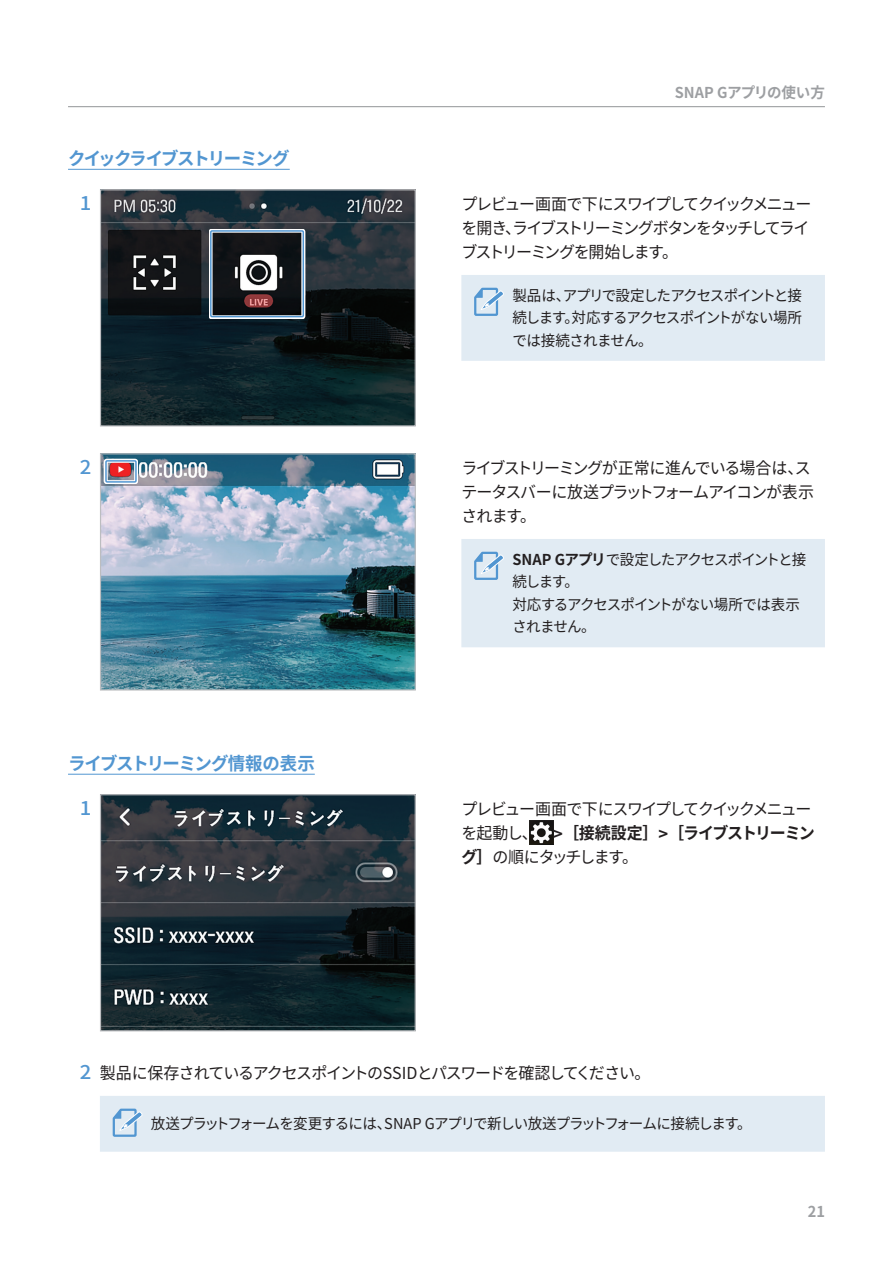
<style>
.page{position:relative;width:893px;height:1263px;background:#fff}
.page>*{position:absolute;margin:0;border:0;box-sizing:border-box;transform-origin:0 0}
.t1{font:500 18.9px "Noto Sans CJ Kjp";color:#5296d1;scale:1.08 1}
.t2{font:700 18px "Noto Sans CJ Kjp";letter-spacing:-.06em;color:#5296d1}
.t3{font:700 18px "Noto Sans CJ Kjp";letter-spacing:-.095em;color:#5296d1}
.t4{font:16.5px/24px "Noto Sans CJ Kjp";letter-spacing:-.085em;color:#231f20}
.t5{font:15px/22.5px "Noto Sans CJ Kjp";letter-spacing:-.08em;color:#231f20;text-align:justify}
.t6{font:700 15px "Noto Sans CJ Kjp";letter-spacing:-.01em;color:#9d9fa2}
.s1{font-weight:700}
.s2{font-weight:500;font-size:18.9px;color:#5296d1}
</style>
<div class="page">
<hr style="left:68px;top:106px;width:757px;height:1px;background:#939598">
<hr style="left:68px;top:169px;width:222px;height:1px;background:#5296d1">
<hr style="left:68px;top:774px;width:247px;height:1px;background:#5296d1">
<img style="left:102px;top:191px;width:312px;height:234px">
<div style="left:100px;top:189px;width:316px;height:238px;border:1px solid #bcbdc0"></div>
<svg style="left:209px;top:229px;width:96px;height:90px;fill:#121417"></svg>
<div style="left:210px;top:230px;width:94px;height:87px;border:2px solid #5296d1"></div>
<div style="left:461px;top:275px;width:364px;height:86px;background:#e1ebf3"></div>
<img style="left:102px;top:455px;width:312px;height:233px">
<div style="left:100px;top:453px;width:316px;height:237px;border:1px solid #bcbdc0"></div>
<svg style="left:104px;top:459px;width:34px;height:25px"></svg>
<div style="left:105px;top:460px;width:32px;height:23px;border:2px solid #5296d1"></div>
<div style="left:461px;top:539px;width:364px;height:108px;background:#e1ebf3"></div>
<img style="left:102px;top:796px;width:312px;height:233px">
<div style="left:100px;top:794px;width:316px;height:237px;border:1px solid #bcbdc0"></div>
<img style="left:530px;top:821px;width:23px;height:23px">
<div style="left:100px;top:1096px;width:725px;height:56px;background:#e1ebf3"></div>
<p class="t6" style="left:675px;top:84px;width:152px">SNAP Gアプリの使い方</p>
<p class="t3" style="left:68px;top:148px;width:223px">クイックライブストリーミング</p>
<p class="t1" style="left:80px;top:193px;width:12px">1</p>
<p class="t4" style="left:461px;top:192px;width:352px">プレビュー画面で下にスワイプしてクイックメニューを開き、ライブストリーミングボタンをタッチしてライブストリーミングを開始します。</p>
<p class="t5" style="left:512px;top:284px;width:291px">製品は、アプリで設定したアクセスポイントと接続します。対応するアクセスポイントがない場所では接続されません。</p>
<p class="t1" style="left:80px;top:457px;width:12px">2</p>
<p class="t4" style="left:461px;top:456px;width:354px">ライブストリーミングが正常に進んでいる場合は、ステータスバーに放送プラットフォームアイコンが表示されます。</p>
<p class="t5" style="left:512px;top:548px;width:295px;text-align:left"><span class="s1">SNAP Gアプリ</span>で設定したアクセスポイントと接続します。<br>対応するアクセスポイントがない場所では表示されません。</p>
<p class="t2" style="left:68px;top:753px;width:248px">ライブストリーミング情報の表示</p>
<p class="t1" style="left:80px;top:797px;width:12px">1</p>
<p class="t4" style="left:461px;top:797px;width:355px">プレビュー画面で下にスワイプしてクイックメニューを起動し、 <span class="s1">&gt;［接続設定］&gt;［ライブストリーミング］</span>の順にタッチします。</p>
<p class="t4" style="left:80px;top:1061px;width:572px"><span class="s2">2</span> 製品に保存されているアクセスポイントのSSIDとパスワードを確認してください。</p>
<p class="t5" style="left:151px;top:1113px;width:602px">放送プラットフォームを変更するには、SNAP Gアプリで新しい放送プラットフォームに接続します。</p>
<p class="t6" style="left:808px;top:1203px;width:19px">21</p>
</div>
